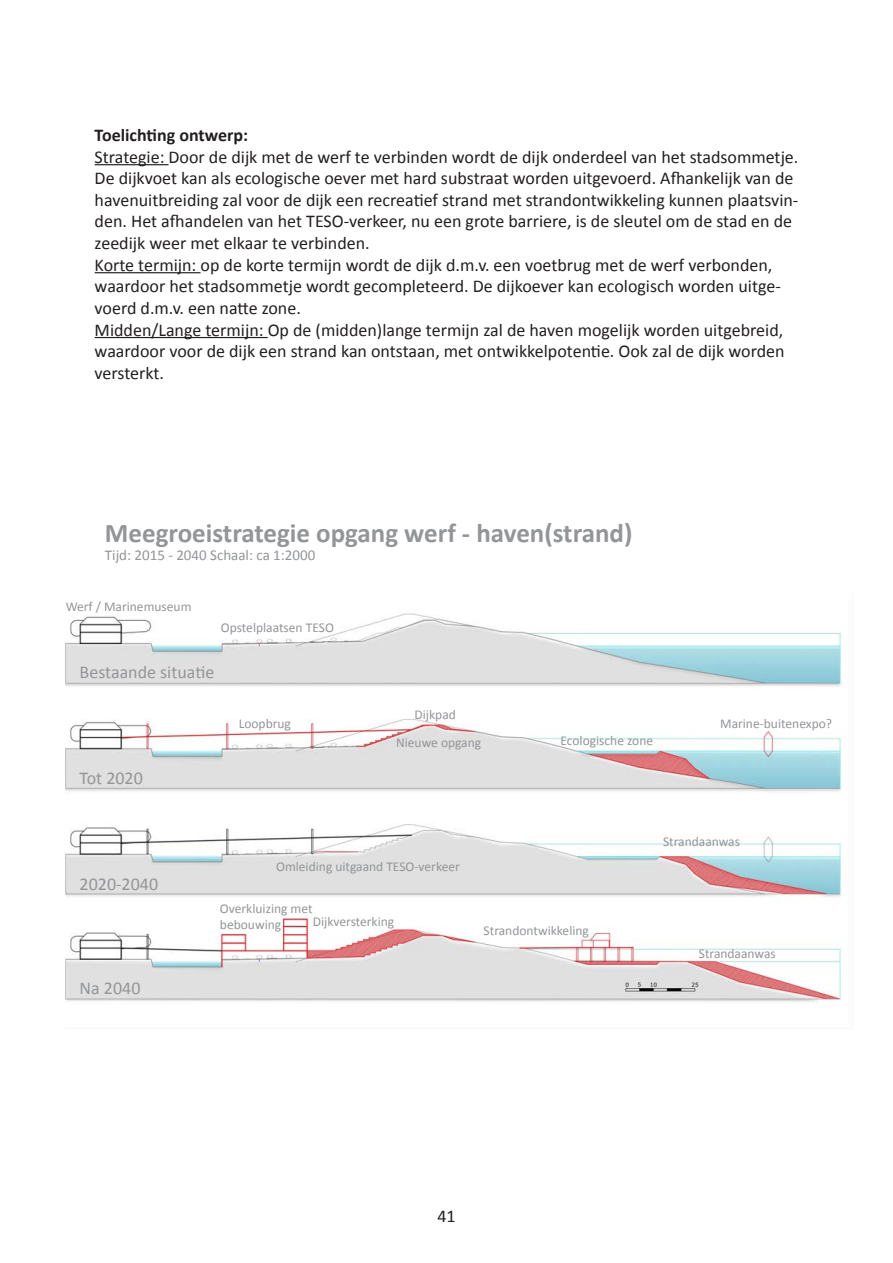
<style>
.page{position:relative;width:893px;height:1263px;background:#fff}
.page>*{position:absolute;margin:0;border:0;box-sizing:border-box;transform-origin:0 0}
.t1{font:700 27px "Calibri";color:#939598}
.t2{font:18px/21.6px "Calibri";color:#231f20}
.t3{font:18px "Calibri";color:#939598}
.t4{font:700 18px "Calibri";color:#231f20}
.t5{font:15px "Calibri";color:#939598}
.t6{font:13.5px/16.2px "Calibri";color:#939598}
</style>
<div class="page">
<hr style="left:95px;top:164px;width:74px;height:1px;background:#231f20">
<hr style="left:95px;top:272px;width:106px;height:1px;background:#231f20">
<hr style="left:95px;top:337px;width:173px;height:1px;background:#231f20">
<img style="left:66px;top:613px;width:777px;height:393px">
<p class="t4" style="left:95px;top:124px;width:155px">Toelichting ontwerp:</p>
<p class="t2" style="left:95px;top:145px;width:705px">Strategie: Door de dijk met de werf te verbinden wordt de dijk onderdeel van het stadsommetje.<br>De dijkvoet kan als ecologische oever met hard substraat worden uitgevoerd. Afhankelijk van de havenuitbreiding zal voor de dijk een recreatief strand met strandontwikkeling kunnen plaatsvin&shy;den. Het afhandelen van het TESO-verkeer, nu een grote barriere, is de sleutel om de stad en de zeedijk weer met elkaar te verbinden.<br>Korte termijn: op de korte termijn wordt de dijk d.m.v. een voetbrug met de werf verbonden, waardoor het stadsommetje wordt gecompleteerd. De dijkoever kan ecologisch worden uitge&shy;voerd d.m.v. een natte zone.<br>Midden/Lange termijn: Op de (midden)lange termijn zal de haven mogelijk worden uitgebreid, waardoor voor de dijk een strand kan ontstaan, met ontwikkelpotentie. Ook zal de dijk worden versterkt.</p>
<h1 class="t1" style="left:105px;top:517px;width:529px">Meegroeistrategie opgang werf - haven(strand)</h1>
<p class="t5" style="left:105px;top:546px;width:212px">Tijd: 2015 - 2040 Schaal: ca 1:2000</p>
<p class="t6" style="left:66px;top:598px;width:127px">Werf / Marinemuseum</p>
<p class="t6" style="left:221px;top:619px;width:115px">Opstelplaatsen TESO</p>
<p class="t3" style="left:80px;top:661px;width:136px">Bestaande situatie</p>
<p class="t3" style="left:80px;top:767px;width:65px">Tot 2020</p>
<p class="t6" style="left:239px;top:715px;width:54px">Loopbrug</p>
<p class="t6" style="left:414px;top:706px;width:43px">Dijkpad</p>
<p class="t6" style="left:396px;top:733px;width:87px">Nieuwe opgang</p>
<p class="t6" style="left:560px;top:731px;width:94px">Ecologische zone</p>
<p class="t6" style="left:720px;top:715px;width:114px">Marine-buitenexpo?</p>
<p class="t3" style="left:80px;top:873px;width:80px">2020-2040</p>
<p class="t3" style="left:80px;top:977px;width:62px">Na 2040</p>
<p class="t6" style="left:276px;top:858px;width:185px">Omleiding uitgaand TESO-verkeer</p>
<p class="t6" style="left:220px;top:900px;width:94px">Overkluizing met bebouwing</p>
<p class="t6" style="left:313px;top:912px;width:83px">Dijkversterking</p>
<p class="t6" style="left:484px;top:922px;width:107px">Strandontwikkeling</p>
<p class="t6" style="left:663px;top:832px;width:78px">Strandaanwas</p>
<p class="t6" style="left:699px;top:944px;width:78px">Strandaanwas</p>
<p class="t2" style="left:437px;top:1205px;width:20px">41</p>
</div>
